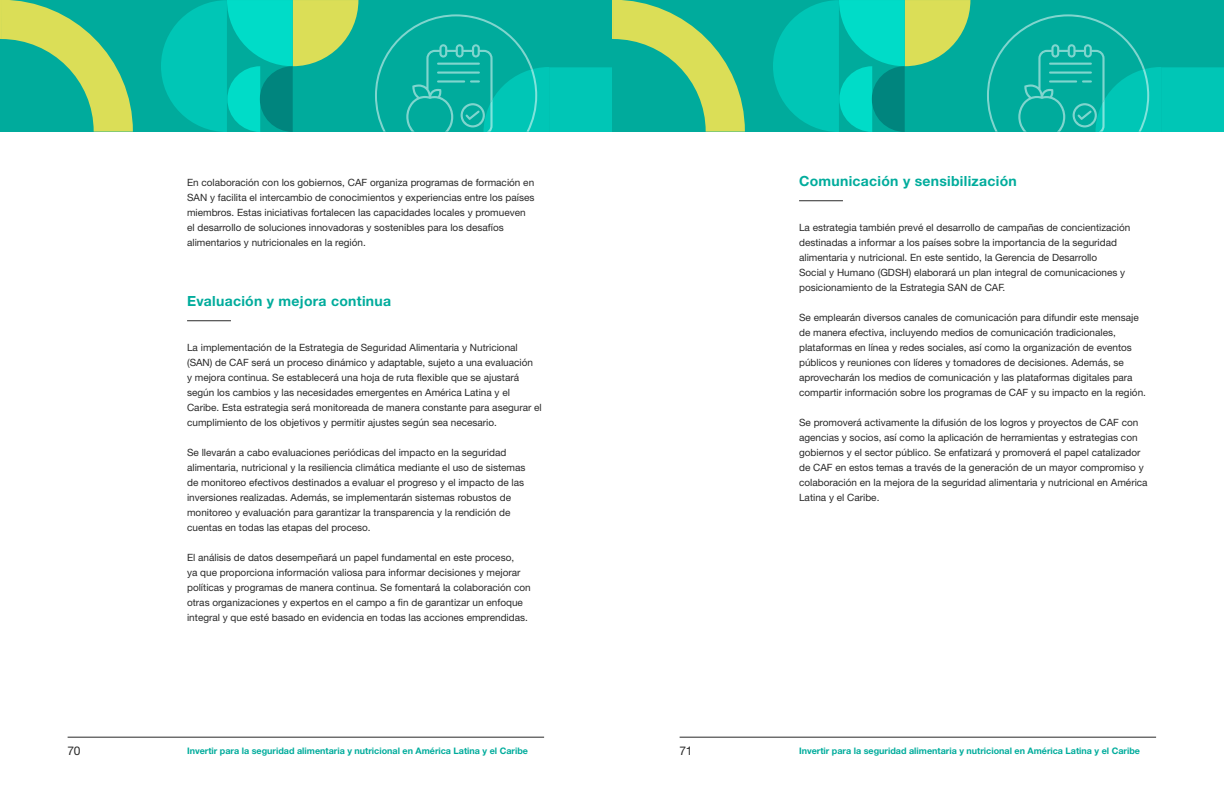
<style>
.page{position:relative;width:1224px;height:792px;background:#fff}
.page>*{position:absolute;margin:0;border:0;box-sizing:border-box;transform-origin:0 0}
.subtitulo{font:700 14px "Helvetica Neue LT Std";letter-spacing:.02em;color:#00ac9c}
.t1{font:12px "Helvetica Neue LT Pro";color:#292929}
.parrafo_corrido{font:10px/15px "Helvetica Neue LT Std";color:#292929}
.t2{font:700 9px "Helvetica Neue LT Std";color:#00ac9c}
</style>
<div class="page">
<div style="left:0;top:0;width:624px;height:132px;background:#00ab9c"></div>
<svg style="left:0;top:0;width:133px;height:132px"></svg>
<svg style="left:161px;top:0;width:197px;height:132px"></svg>
<hr style="left:68px;top:737px;width:476px;height:1px;background:#292929">
<hr style="left:680px;top:737px;width:476px;height:1px;background:#292929">
<div style="left:612px;top:0;width:612px;height:132px;background:#00ab9c"></div>
<svg style="left:375px;top:0;width:370px;height:132px"></svg>
<svg style="left:773px;top:0;width:197px;height:132px"></svg>
<svg style="left:987px;top:14px;width:237px;height:118px"></svg>
<hr style="left:187px;top:320px;width:44px;height:1px;background:#292929">
<hr style="left:799px;top:200px;width:44px;height:1px;background:#292929">
<p class="parrafo_corrido" style="left:187px;top:175px;width:349px">En colaboración con los gobiernos, CAF organiza programas de formación en SAN y facilita el intercambio de conocimientos y experiencias entre los países miembros. Estas iniciativas fortalecen las capacidades locales y promueven el desarrollo de soluciones innovadoras y sostenibles para los desafíos alimentarios y nutricionales en la región.</p>
<p class="subtitulo" style="left:187px;top:292px;width:206px">Evaluación y mejora continua</p>
<p class="parrafo_corrido" style="left:187px;top:340px;width:356px">La implementación de la Estrategia de Seguridad Alimentaria y Nutricional (SAN) de CAF será un proceso dinámico y adaptable, sujeto a una evaluación<br>y mejora continua. Se establecerá una hoja de ruta flexible que se ajustará según los cambios y las necesidades emergentes en América Latina y el Caribe. Esta estrategia será monitoreada de manera constante para asegurar el cumplimiento de los objetivos y permitir ajustes según sea necesario.</p>
<p class="parrafo_corrido" style="left:187px;top:445px;width:340px">Se llevarán a cabo evaluaciones periódicas del impacto en la seguridad alimentaria, nutricional y la resiliencia climática mediante el uso de sistemas de monitoreo efectivos destinados a evaluar el progreso y el impacto de las inversiones realizadas. Además, se implementarán sistemas robustos de monitoreo y evaluación para garantizar la transparencia y la rendición de cuentas en todas las etapas del proceso.</p>
<p class="parrafo_corrido" style="left:187px;top:550px;width:345px">El análisis de datos desempeñará un papel fundamental en este proceso,<br>ya que proporciona información valiosa para informar decisiones y mejorar políticas y programas de manera continua. Se fomentará la colaboración con otras organizaciones y expertos en el campo a fin de garantizar un enfoque integral y que esté basado en evidencia en todas las acciones emprendidas.</p>
<p class="subtitulo" style="left:799px;top:172px;width:219px">Comunicación y sensibilización</p>
<p class="parrafo_corrido" style="left:799px;top:220px;width:333px">La estrategia también prevé el desarrollo de campañas de concientización destinadas a informar a los países sobre la importancia de la seguridad alimentaria y nutricional. En este sentido, la Gerencia de Desarrollo<br>Social y Humano (GDSH) elaborará un plan integral de comunicaciones y posicionamiento de la Estrategia SAN de CAF.</p>
<p class="parrafo_corrido" style="left:799px;top:310px;width:348px">Se emplearán diversos canales de comunicación para difundir este mensaje de manera efectiva, incluyendo medios de comunicación tradicionales, plataformas en línea y redes sociales, así como la organización de eventos públicos y reuniones con líderes y tomadores de decisiones. Además, se aprovecharán los medios de comunicación y las plataformas digitales para compartir información sobre los programas de CAF y su impacto en la región.</p>
<p class="parrafo_corrido" style="left:799px;top:415px;width:350px">Se promoverá activamente la difusión de los logros y proyectos de CAF con agencias y socios, así como la aplicación de herramientas y estrategias con gobiernos y el sector público. Se enfatizará y promoverá el papel catalizador de CAF en estos temas a través de la generación de un mayor compromiso y colaboración en la mejora de la seguridad alimentaria y nutricional en América Latina y el Caribe.</p>
<p class="t1" style="left:68px;top:743px;width:14px">70</p>
<p class="t2" style="left:187px;top:746px;width:343px">Invertir para la seguridad alimentaria y nutricional en América Latina y el Caribe</p>
<p class="t1" style="left:680px;top:743px;width:14px">71</p>
<p class="t2" style="left:799px;top:746px;width:343px">Invertir para la seguridad alimentaria y nutricional en América Latina y el Caribe</p>
</div>
